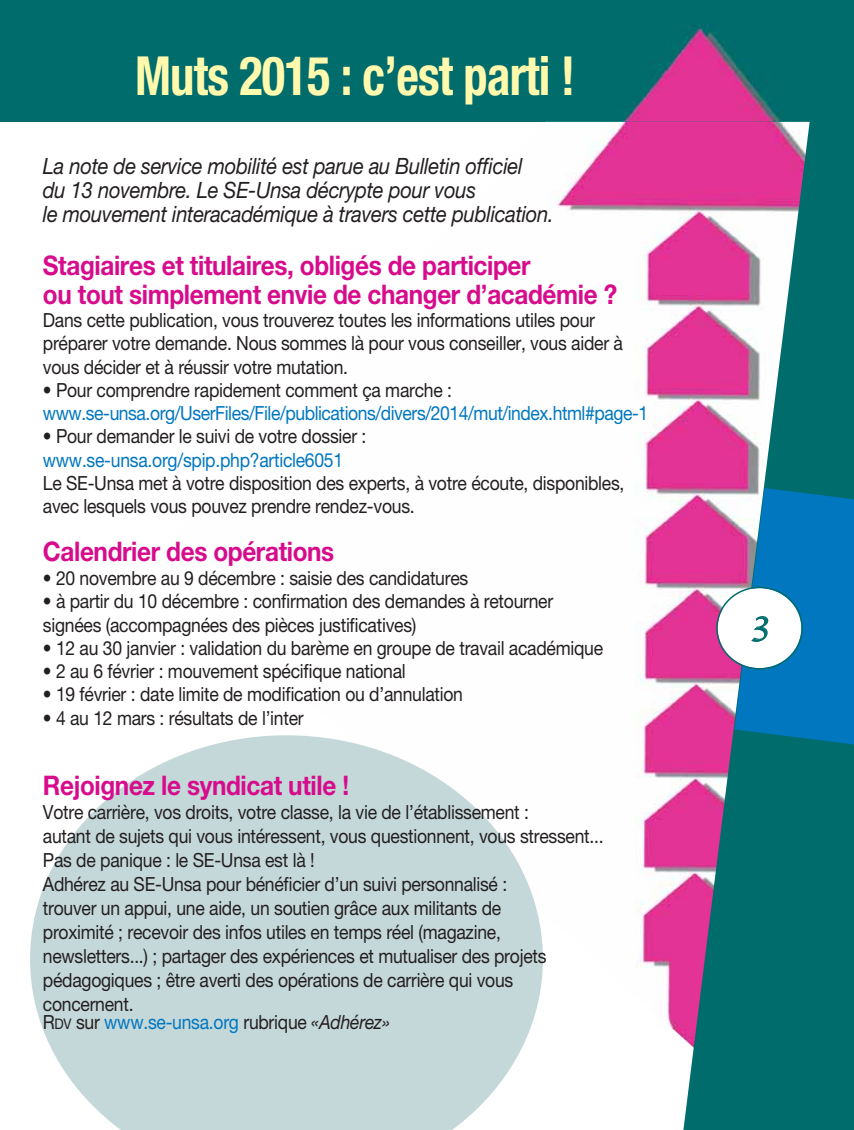
<style>
.page{position:relative;width:854px;height:1130px;background:#fff}
.page>*{position:absolute;margin:0;border:0;box-sizing:border-box;transform-origin:0 0}
.t1{font:700 condensed 54px "Helvetica Neue LT Pro";letter-spacing:-.015em;color:#fff9ae;scale:.9 1}
.t2{font:37.5px "Apple Chancery";color:#006c6c}
.t3{font:700 27px/28.5px "Helvetica Neue LT Pro";letter-spacing:-.015em;color:#d60c8c;scale:.9 1}
.t4{font:italic 22.5px/24px "Helvetica Neue LT Pro";letter-spacing:-.015em;color:#231f20;scale:.9 1}
.t5{font:19.5px/24px "Helvetica Neue LT Pro";letter-spacing:-.015em;color:#231f20;scale:.9 1}
.t6{font:19.5px "Helvetica Neue LT Pro";letter-spacing:-.025em;color:#0077bf;scale:.9 1}
.s1{color:#231f20}
.s2{font-size:14.7px;color:#231f20}
.s3{font-style:italic;color:#231f20}
</style>
<div class="page">
<div style="left:0;top:0;width:854px;height:122px;background:#006c6c"></div>
<img style="left:550px;top:122px;width:130px;height:914px">
<img style="left:546px;top:51px;width:134px;height:71px">
<svg style="left:30px;top:735px;width:513px;height:395px;fill:#c5d8d9"></svg>
<svg style="left:680px;top:24px;width:174px;height:1106px;background:#5d6986"></svg>
<svg style="left:716px;top:488px;width:138px;height:260px"></svg>
<h1 class="t1" style="left:135px;top:56px;width:490px">Muts 2015 : c’est parti !</h1>
<p class="t4" style="left:43px;top:154px;width:569px">La note de service mobilité est parue au Bulletin officiel<br>du 13 novembre. Le SE-Unsa décrypte pour vous<br>le mouvement interacadémique à travers cette publication.</p>
<h3 class="t3" style="left:43px;top:255px;width:639px">Stagiaires et titulaires, obligés de participer<br>ou tout simplement envie de changer d’académie ?</h3>
<p class="t5" style="left:43px;top:311px;width:646px;line-height:23.2px">Dans cette publication, vous trouverez toutes les informations utiles pour préparer votre demande. Nous sommes là pour vous conseiller, vous aider à vous décider et à réussir votre mutation.</p>
<p class="t5" style="left:43px;top:380px;width:456px">• Pour comprendre rapidement comment ça marche :</p>
<p class="t6" style="left:43px;top:406px;width:674px">www.se-unsa.org/UserFiles/File/publications/divers/2014/mut/index.html#page-1</p>
<p class="t5" style="left:43px;top:427px;width:361px">• Pour demander le suivi de votre dossier :</p>
<p class="t6" style="left:43px;top:452px;width:335px">www.se-unsa.org/spip.php?article6051</p>
<p class="t5" style="left:43px;top:474px;width:647px;line-height:23.2px">Le SE-Unsa met à votre disposition des experts, à votre écoute, disponibles, avec lesquels vous pouvez prendre rendez-vous.</p>
<h3 class="t3" style="left:43px;top:540px;width:325px">Calendrier des opérations</h3>
<p class="t5" style="left:43px;top:568px;width:474px">• 20 novembre au 9 décembre : saisie des candidatures</p>
<p class="t5" style="left:43px;top:592px;width:568px;line-height:23.2px">• à partir du 10 décembre : confirmation des demandes à retourner signées (accompagnées des pièces justificatives)</p>
<p class="t5" style="left:43px;top:638px;width:624px">• 12 au 30 janvier : validation du barème en groupe de travail académique</p>
<p class="t5" style="left:43px;top:661px;width:405px">• 2 au 6 février : mouvement spécifique national</p>
<p class="t5" style="left:43px;top:685px;width:468px">• 19 février : date limite de modification ou d’annulation</p>
<p class="t5" style="left:43px;top:708px;width:291px">• 4 au 12 mars : résultats de l’inter</p>
<h3 class="t3" style="left:43px;top:774px;width:342px">Rejoignez le syndicat utile !</h3>
<p class="t5" style="left:43px;top:802px;width:624px">Votre carrière, vos droits, votre classe, la vie de l’établissement :<br>autant de sujets qui vous intéressent, vous questionnent, vous stressent...<br>Pas de panique : le SE-Unsa est là !<br>Adhérez au SE-Unsa pour bénéficier d’un suivi personnalisé :<br>trouver un appui, une aide, un soutien grâce aux militants de<br>proximité ; recevoir des infos utiles en temps réel (magazine, newsletters...) ; partager des expériences et mutualiser des projets pédagogiques ; être averti des opérations de carrière qui vous concernent.</p>
<p class="t6" style="left:43px;top:1015px;width:387px"><span class="s1">R</span><span class="s2">DV</span> <span class="s1">sur</span> www.se-unsa.org <span class="s1">rubrique</span> <span class="s3">«Adhérez»</span></p>
<h2 class="t2" style="left:752px;top:601px;width:19px">3</h2>
</div>
